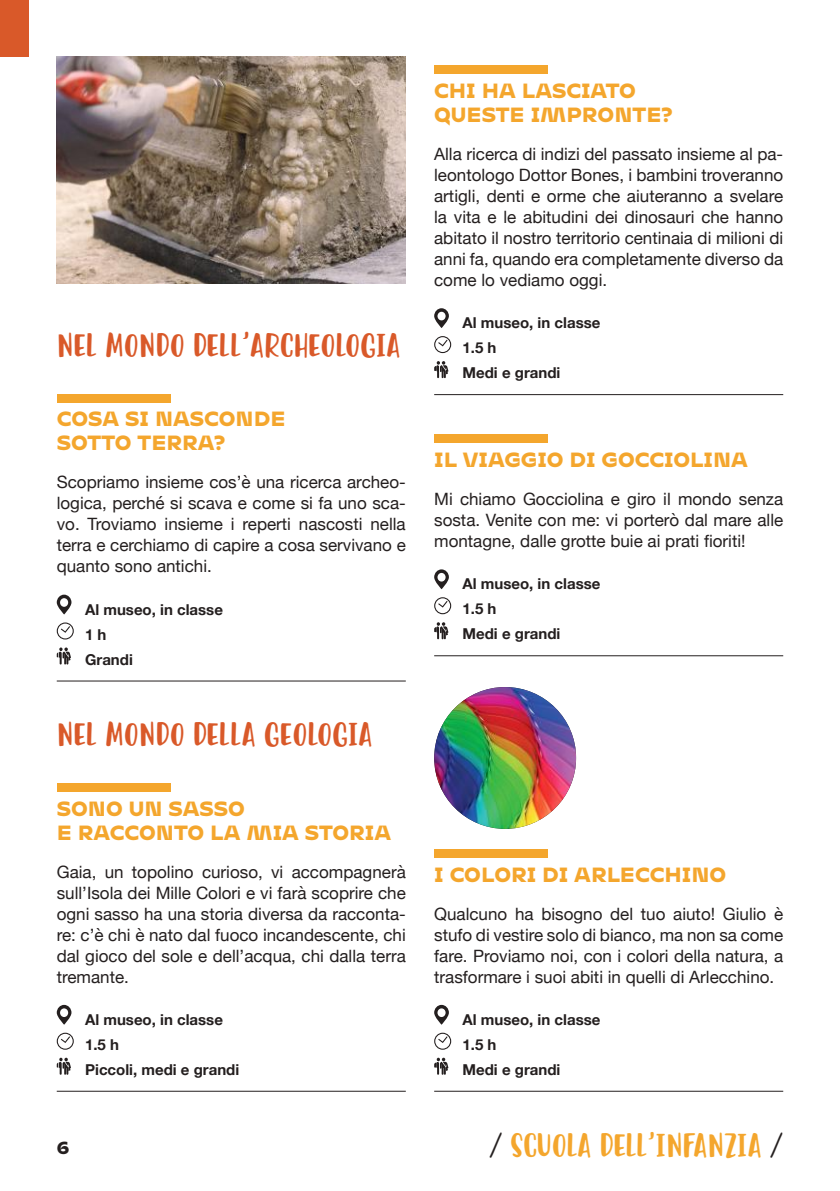
<style>
.page{position:relative;width:840px;height:1191px;background:#fff}
.page>*{position:absolute;margin:0;border:0;box-sizing:border-box;transform-origin:0 0}
.t1{font:30px "Kulhu One";color:#d95929}
.t2{font:30px "Kulhu One";color:#f4a62d}
.t3{font:900 20px/24px "Mohol";color:#f4a62d}
.t4{font:17px/21px "Helvetica Neue";color:#241f1f;text-align:justify}
.t5{font:900 17px "Mohol";color:#241f1f}
.t6{font:700 15px/25px "Helvetica Neue";color:#241f1f}
.s1{color:#241f1f}
</style>
<div class="page">
<div style="left:57px;top:394px;width:113px;height:8px;background:#f4a62d"></div>
<svg style="left:57px;top:594px;width:14px;height:20px"></svg>
<svg style="left:57px;top:622px;width:17px;height:17px"></svg>
<svg style="left:57px;top:647px;width:14px;height:17px"></svg>
<hr style="left:57px;top:680px;width:348px;height:1px;background:#241f1f">
<div style="left:57px;top:783px;width:113px;height:8px;background:#f4a62d"></div>
<svg style="left:57px;top:1004px;width:14px;height:20px"></svg>
<svg style="left:57px;top:1032px;width:17px;height:17px"></svg>
<svg style="left:57px;top:1057px;width:14px;height:17px"></svg>
<hr style="left:57px;top:1090px;width:348px;height:1px;background:#241f1f">
<div style="left:434px;top:65px;width:113px;height:9px;background:#f4a62d"></div>
<svg style="left:434px;top:308px;width:14px;height:20px"></svg>
<svg style="left:434px;top:336px;width:17px;height:17px"></svg>
<svg style="left:434px;top:361px;width:14px;height:17px"></svg>
<hr style="left:434px;top:394px;width:348px;height:1px;background:#241f1f">
<div style="left:434px;top:435px;width:113px;height:8px;background:#f4a62d"></div>
<svg style="left:434px;top:569px;width:14px;height:20px"></svg>
<svg style="left:434px;top:597px;width:17px;height:17px"></svg>
<svg style="left:434px;top:622px;width:14px;height:17px"></svg>
<hr style="left:434px;top:655px;width:348px;height:1px;background:#241f1f">
<img style="left:434px;top:687px;width:141px;height:142px;border-radius:71px">
<div style="left:434px;top:849px;width:113px;height:8px;background:#f4a62d"></div>
<svg style="left:434px;top:1004px;width:14px;height:20px"></svg>
<svg style="left:434px;top:1032px;width:17px;height:17px"></svg>
<svg style="left:434px;top:1057px;width:14px;height:17px"></svg>
<hr style="left:434px;top:1090px;width:348px;height:1px;background:#241f1f">
<div style="left:0;top:0;width:28px;height:57px;background:#d95929"></div>
<img style="left:57px;top:57px;width:348px;height:226px">
<h1 class="t1" style="left:57px;top:324px;width:345px">NEL MONDO DELL’ARCHEOLOGIA</h1>
<p class="t3" style="left:57px;top:407px;width:230px">COSA SI NASCONDE<br>SOTTO TERRA?</p>
<p class="t4" style="left:57px;top:473px;width:350px">Scopriamo insieme cos’è una ricerca archeo&shy;logica, perché si scava e come si fa uno sca&shy;vo. Troviamo insieme i reperti nascosti nella terra e cerchiamo di capire a cosa servivano e quanto sono antichi.</p>
<p class="t6" style="left:85px;top:597px;width:139px">Al museo, in classe<br>1 h<br>Grandi</p>
<h1 class="t1" style="left:57px;top:713px;width:317px">NEL MONDO DELLA GEOLOGIA</h1>
<p class="t3" style="left:57px;top:796px;width:336px">SONO UN SASSO<br>E RACCONTO LA MIA STORIA</p>
<p class="t4" style="left:57px;top:862px;width:350px">Gaia, un topolino curioso, vi accompagnerà sull’Isola dei Mille Colori e vi farà scoprire che ogni sasso ha una storia diversa da racconta&shy;re: c’è chi è nato dal fuoco incandescente, chi dal gioco del sole e dell’acqua, chi dalla terra tremante.</p>
<p class="t6" style="left:85px;top:1007px;width:156px">Al museo, in classe<br>1.5 h<br>Piccoli, medi e grandi</p>
<p class="t5" style="left:57px;top:1137px;width:14px">6</p>
<p class="t3" style="left:434px;top:78px;width:240px">CHI HA LASCIATO<br>QUESTE IMPRONTE?</p>
<p class="t4" style="left:434px;top:144px;width:350px">Alla ricerca di indizi del passato insieme al pa&shy;leontologo Dottor Bones, i bambini troveranno artigli, denti e orme che aiuteranno a svelare la vita e le abitudini dei dinosauri che hanno abitato il nostro territorio centinaia di milioni di anni fa, quando era completamente diverso da come lo vediamo oggi.</p>
<p class="t6" style="left:462px;top:311px;width:139px">Al museo, in classe<br>1.5 h<br>Medi e grandi</p>
<p class="t3" style="left:434px;top:447px;width:315px">IL VIAGGIO DI GOCCIOLINA</p>
<p class="t4" style="left:434px;top:489px;width:350px">Mi chiamo Gocciolina e giro il mondo senza sosta. Venite con me: vi porterò dal mare alle montagne, dalle grotte buie ai prati fioriti!</p>
<p class="t6" style="left:462px;top:572px;width:139px">Al museo, in classe<br>1.5 h<br>Medi e grandi</p>
<p class="t3" style="left:434px;top:862px;width:293px">I COLORI DI ARLECCHINO</p>
<p class="t4" style="left:434px;top:904px;width:350px">Qualcuno ha bisogno del tuo aiuto! Giulio è stufo di vestire solo di bianco, ma non sa come fare. Proviamo noi, con i colori della natura, a trasformare i suoi abiti in quelli di Arlecchino.</p>
<p class="t6" style="left:462px;top:1007px;width:139px">Al museo, in classe<br>1.5 h<br>Medi e grandi</p>
<h1 class="t2" style="left:488px;top:1125px;width:295px"><span class="s1">/</span> SCUOLA DELL'INFANZIA <span class="s1">/</span></h1>
</div>
